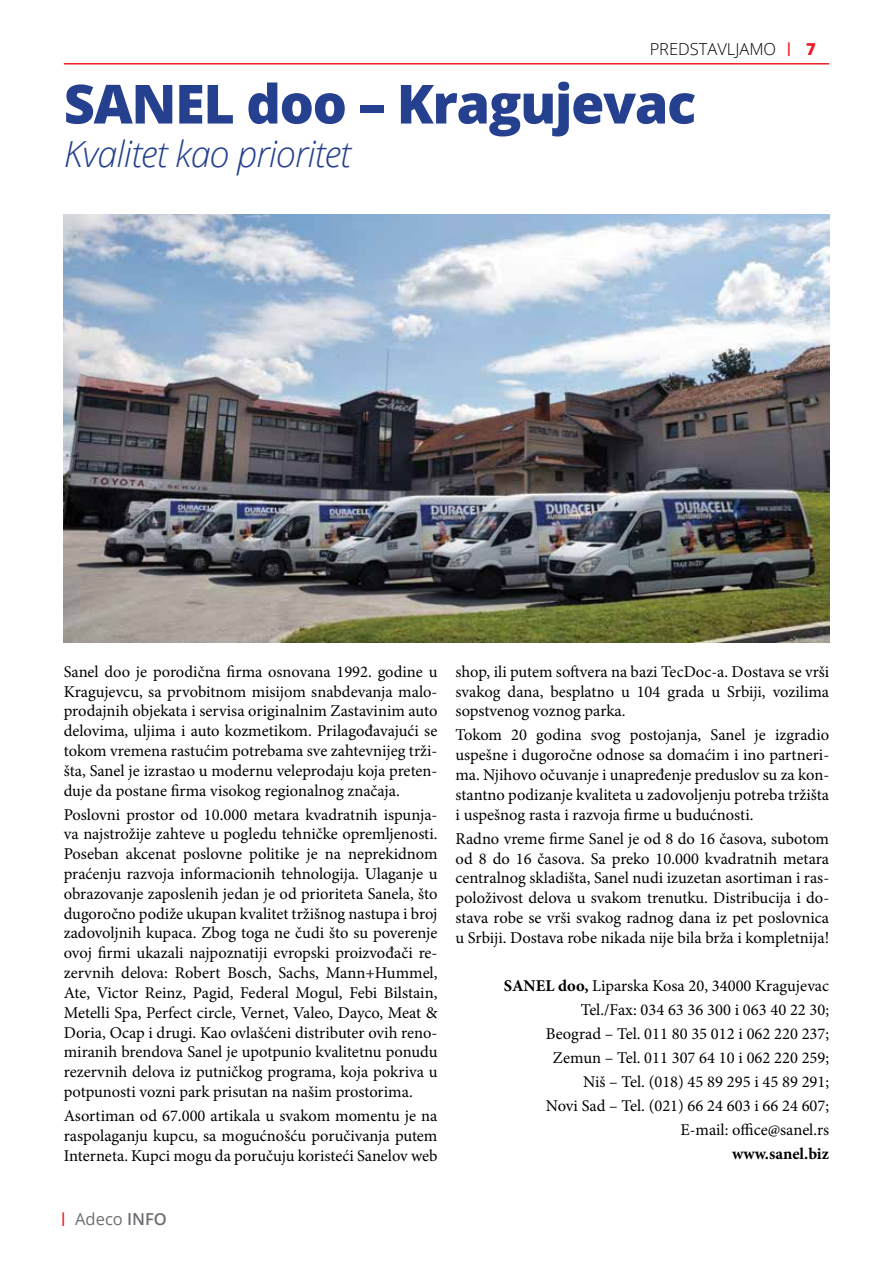
<style>
.page{position:relative;width:893px;height:1263px;background:#fff}
.page>*{position:absolute;margin:0;border:0;box-sizing:border-box;transform-origin:0 0}
.t1{font:800 54px "Open Sans";letter-spacing:-.025em;color:#25408f}
.t2{font:italic 300 36px "Open Sans";letter-spacing:-.025em;color:#25408f}
.t3{font:16.5px/19.8px "Minion Pro";color:#000;text-align:justify}
.t4{font:300 16.5px "Open Sans";color:#000}
.t5{font:700 16.5px "Minion Pro";color:#000}
.t6{font:16.5px "Open Sans";color:#6d6e71}
.s1{font-family:"Bebas Neue";font-weight:400;color:#ed1d24}
.s2{font-weight:800;color:#ed1d24}
.s3{font-weight:700}
.s4{font-family:"Bebas Neue";color:#ed1d24}
.s5{font-weight:600}
</style>
<div class="page">
<hr style="left:64px;top:63px;width:765px;height:2px;background:#ed1d24">
<img style="left:64px;top:215px;width:765px;height:428px">
<p class="t4" style="left:650px;top:37px;width:168px">PREDSTAVLJAMO <span class="s1">|</span> <span class="s2">7</span></p>
<h1 class="t1" style="left:64px;top:63px;width:634px">SANEL doo – Kragujevac</h1>
<h2 class="t2" style="left:64px;top:129px;width:289px">Kvalitet kao prioritet</h2>
<p class="t3" style="left:64px;top:662px;width:375px">Sanel doo je porodična firma osnovana 1992. godine u Kragujevcu, sa prvobitnom misijom snabdevanja malo&shy;prodajnih objekata i servisa originalnim Zastavinim auto delovima, uljima i auto kozmetikom. Prilagođavajući se tokom vremena rastućim potrebama sve zahtevnijeg trži&shy;šta, Sanel je izrastao u modernu veleprodaju koja preten&shy;duje da postane firma visokog regionalnog značaja.</p>
<p class="t3" style="left:64px;top:804px;width:375px">Poslovni prostor od 10.000 metara kvadratnih ispunja&shy;va najstrožije zahteve u pogledu tehničke opremljenosti.<br>Poseban akcenat poslovne politike je na neprekidnom praćenju razvoja informacionih tehnologija. Ulaganje u obrazovanje zaposlenih jedan je od prioriteta Sanela, što dugoročno podiže ukupan kvalitet tržišnog nastupa i broj zadovoljnih kupaca. Zbog toga ne čudi što su poverenje ovoj firmi ukazali najpoznatiji evropski proizvođači re&shy;zervnih delova: Robert Bosch, Sachs, Mann+Hummel, Ate, Victor Reinz, Pagid, Federal Mogul, Febi Bilstain, Metelli Spa, Perfect circle, Vernet, Valeo, Dayco, Meat &amp; Doria, Ocap i drugi. Kao ovlašćeni distributer ovih reno&shy;miranih brendova Sanel je upotpunio kvalitetnu ponudu rezervnih delova iz putničkog programa, koja pokriva u potpunosti vozni park prisutan na našim prostorima.</p>
<p class="t3" style="left:64px;top:1106px;width:375px">Asortiman od 67.000 artikala u svakom momentu je na raspolaganju kupcu, sa mogućnošću poručivanja putem Interneta. Kupci mogu da poručuju koristeći Sanelov web</p>
<p class="t3" style="left:455px;top:662px;width:375px">shop, ili putem softvera na bazi TecDoc-a. Dostava se vrši svakog dana, besplatno u 104 grada u Srbiji, vozilima sopstvenog voznog parka.</p>
<p class="t3" style="left:455px;top:725px;width:375px">Tokom 20 godina svog postojanja, Sanel je izgradio uspešne i dugoročne odnose sa domaćim i ino partneri&shy;ma. Njihovo očuvanje i unapređenje preduslov su za kon&shy;stantno podizanje kvaliteta u zadovoljenju potreba tržišta i uspešnog rasta i razvoja firme u budućnosti.</p>
<p class="t3" style="left:455px;top:829px;width:375px">Radno vreme firme Sanel je od 8 do 16 časova, subotom od 8 do 16 časova. Sa preko 10.000 kvadratnih metara centralnog skladišta, Sanel nudi izuzetan asortiman i ras&shy;položivost delova u svakom trenutku. Distribucija i do&shy;stava robe se vrši svakog radnog dana iz pet poslovnica u Srbiji. Dostava robe nikada nije bila brža i kompletnija!</p>
<p class="t3" style="left:504px;top:974px;width:327px;line-height:24px;text-align:right"><span class="s3">SANEL doo,</span> Liparska Kosa 20, 34000 Kragujevac Tel./Fax: 034 63 36 300 i 063 40 22 30;<br>Beograd – Tel. 011 80 35 012 i 062 220 237; Zemun – Tel. 011 307 64 10 i 062 220 259;<br>Niš – Tel. (018) 45 89 295 i 45 89 291;<br>Novi Sad – Tel. (021) 66 24 603 i 66 24 607; E-mail: office@sanel.rs</p>
<p class="t5" style="left:732px;top:1142px;width:99px">www.sanel.biz</p>
<p class="t6" style="left:59px;top:1207px;width:109px"><span class="s4">|</span> Adeco <span class="s5">INFO</span></p>
</div>
